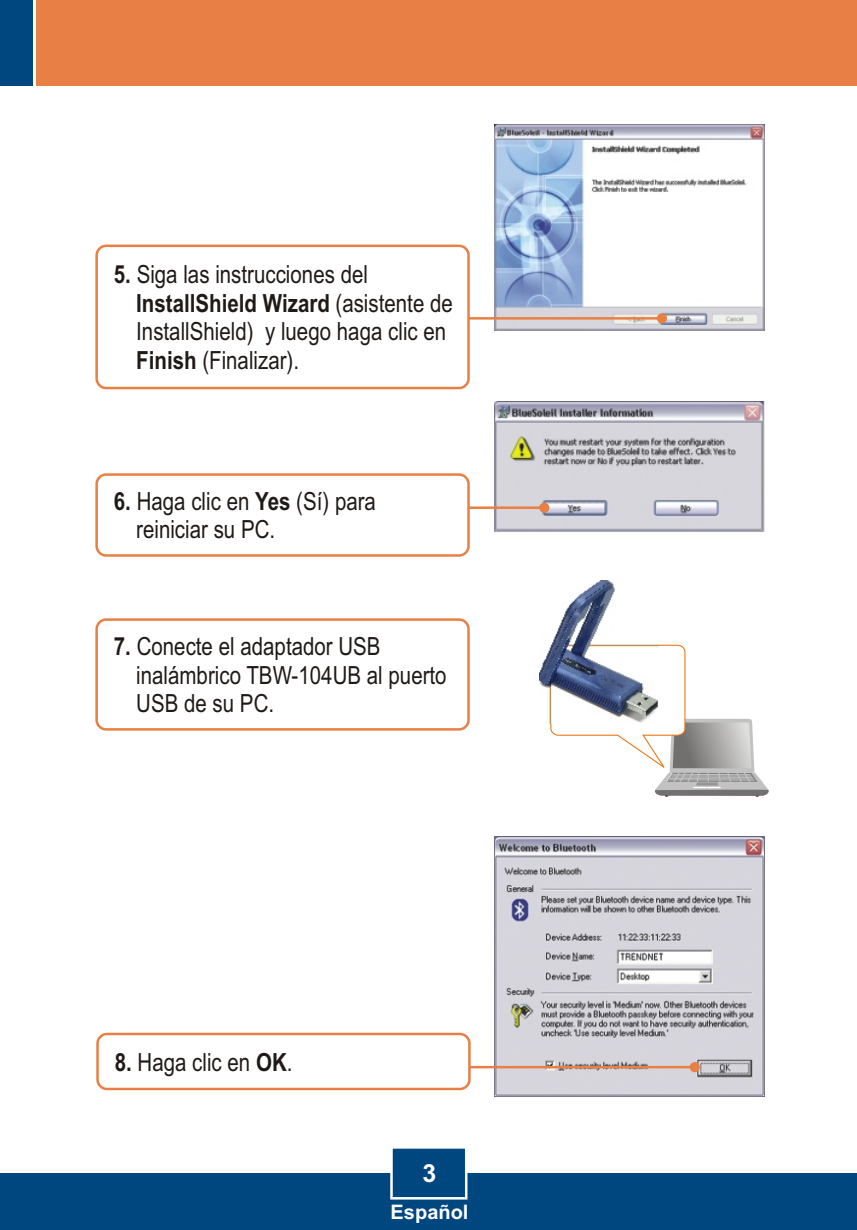
<style>
.page{position:relative;width:857px;height:1230px;background:#fff}
.page>*{position:absolute;margin:0;border:0;box-sizing:border-box;transform-origin:0 0}
.t1{font:25px/28.5px "Arial Narrow";color:#1f1a17}
.t2{font:700 25px "Arial";color:#fff}
.t3{font:700 20px "Arial";color:#fff}
.s1{font-weight:700}
</style>
<div class="page">
<div style="left:0;top:1172px;width:857px;height:57px;background:#004780"></div>
<div style="left:36px;top:0;width:821px;height:85px;background:#e88045"></div>
<div style="left:0;top:0;width:33px;height:85px;background:#004780"></div>
<svg style="left:389px;top:1148px;width:80px;height:52px"></svg>
<img style="left:494px;top:836px;width:270px;height:260px">
<img style="left:494px;top:401px;width:270px;height:131px">
<img style="left:494px;top:124px;width:270px;height:206px">
<svg style="left:470px;top:313px;width:197px;height:10px;background:#e0c2b5"></svg>
<svg style="left:470px;top:502px;width:79px;height:10px"></svg>
<svg style="left:471px;top:1061px;width:229px;height:10px;background:#d2b5a9"></svg>
<div style="left:95px;top:244px;width:375px;height:145px;background:#fff;border:3px solid #e88045;border-radius:9px"></div>
<div style="left:95px;top:473px;width:375px;height:83px;background:#fff;border:3px solid #e88045;border-radius:9px"></div>
<div style="left:96px;top:1032px;width:375px;height:57px;background:#fff;border:3px solid #e88045;border-radius:9px"></div>
<div style="left:95px;top:618px;width:375px;height:112px;background:#fff;border:3px solid #e88045;border-radius:9px"></div>
<svg style="left:550px;top:644px;width:219px;height:152px"></svg>
<img style="left:539px;top:580px;width:119px;height:143px">
<p class="t1" style="left:136px;top:262px;width:318px;text-indent:-22px"><span class="s1">5.</span> Siga las instrucciones del<br><span class="s1">InstallShield Wizard</span> (asistente de<br>InstallShield) y luego haga clic en<br><span class="s1">Finish</span> (Finalizar).</p>
<p class="t1" style="left:136px;top:489px;width:241px;text-indent:-22px"><span class="s1">6.</span> Haga clic en <span class="s1">Yes</span> (Sí) para reiniciar su PC.</p>
<p class="t1" style="left:136px;top:634px;width:312px;text-indent:-22px"><span class="s1">7.</span> Conecte el adaptador USB inalámbrico TBW-104UB al puerto<br>USB de su PC.</p>
<p class="t1" style="left:115px;top:1049px;width:179px"><span class="s1">8.</span> Haga clic en <span class="s1">OK</span>.</p>
<p class="t2" style="left:422px;top:1163px;width:15px">3</p>
<p class="t3" style="left:391px;top:1204px;width:79px">Español</p>
</div>
